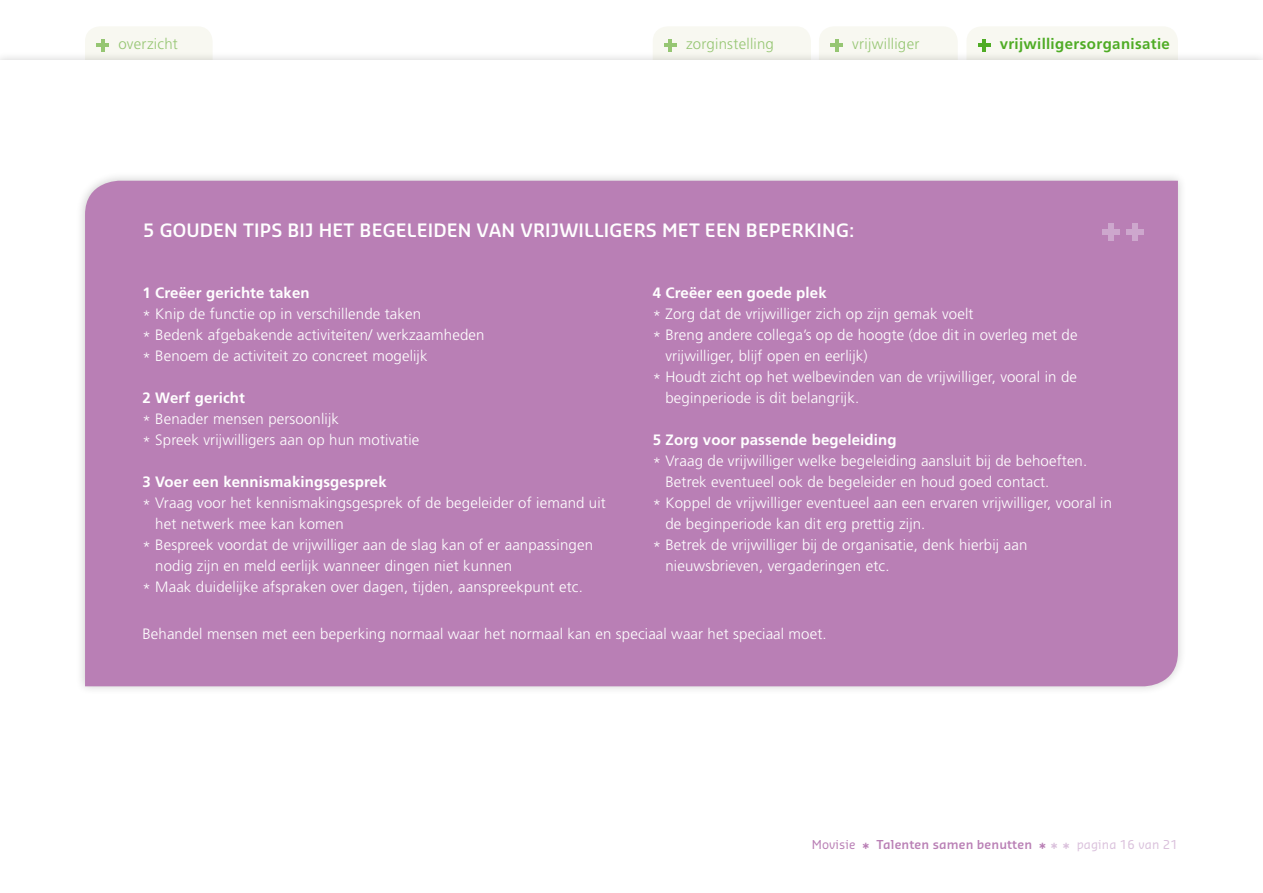
<style>
.page{position:relative;width:1263px;height:893px;background:#fff}
.page>*{position:absolute;margin:0;border:0;box-sizing:border-box;transform-origin:0 0}
.t1{font:600 18px "Sansa";letter-spacing:.01em;color:#fff}
.t2{font:300 15px/21px "Frutiger";letter-spacing:.01em;color:#fff}
.t3{font:700 15px "Frutiger";letter-spacing:.01em;color:#fff}
.t4{font:300 15px "Frutiger";letter-spacing:.015em;color:#96c673}
.t5{font:700 15px "Frutiger";letter-spacing:.025em;color:#4fac25}
.t6{font:600 12px "Sansa";letter-spacing:.01em;color:#b97fb5}
.s1{font-weight:400}
.s2{font-size:15px}
.s3{font-size:15px;color:#dac1dc}
.s4{font-weight:400;color:#dac1dc}
</style>
<div class="page">
<div style="left:85px;top:27px;width:127px;height:23px;background:#f8f8f1"></div>
<hr style="left:101px;top:39px;width:4px;height:12px;background:#96c673">
<hr style="left:96px;top:43px;width:13px;height:4px;background:#96c673">
<div style="left:967px;top:27px;width:211px;height:23px;background:#f8f8f1"></div>
<hr style="left:982px;top:39px;width:4px;height:12px;background:#4fac25">
<hr style="left:978px;top:43px;width:12px;height:4px;background:#4fac25">
<div style="left:819px;top:27px;width:139px;height:23px;background:#f8f8f1"></div>
<hr style="left:830px;top:43px;width:13px;height:4px;background:#96c673">
<div style="left:653px;top:27px;width:158px;height:23px;background:#f8f8f1"></div>
<hr style="left:668px;top:39px;width:4px;height:12px;background:#96c673">
<hr style="left:664px;top:43px;width:13px;height:4px;background:#96c673">
<div style="left:75px;top:171px;width:1112px;height:525px;background:#000;opacity:.2"></div>
<div style="left:85px;top:181px;width:1093px;height:505px;background:#b97fb5"></div>
<div style="left:1133px;top:223px;width:5px;height:17px;background:#cda7cd"></div>
<div style="left:1127px;top:229px;width:17px;height:5px;background:#cda7cd"></div>
<div style="left:1108px;top:223px;width:5px;height:17px;background:#cda7cd"></div>
<div style="left:1102px;top:229px;width:17px;height:5px;background:#cda7cd"></div>
<p class="t4" style="left:118px;top:36px;width:61px">overzicht</p>
<p class="t4" style="left:686px;top:36px;width:89px">zorginstelling</p>
<p class="t4" style="left:852px;top:36px;width:69px">vrijwilliger</p>
<p class="t5" style="left:1000px;top:35px;width:172px">vrijwilligersorganisatie</p>
<p class="t1" style="left:143px;top:219px;width:713px">5 GOUDEN TIPS BIJ HET BEGELEIDEN VAN VRIJWILLIGERS MET EEN BEPERKING:</p>
<p class="t3" style="left:142px;top:283px;width:169px">1 Creëer gerichte taken</p>
<p class="t2" style="left:142px;top:303px;width:344px">* Knip de functie op in verschillende taken<br>* Bedenk afgebakende activiteiten/ werkzaamheden * Benoem de activiteit zo concreet mogelijk</p>
<p class="t3" style="left:142px;top:388px;width:104px">2 Werf gericht</p>
<p class="t2" style="left:142px;top:408px;width:278px">* Benader mensen persoonlijk<br>* Spreek vrijwilligers aan op hun motivatie</p>
<p class="t3" style="left:142px;top:472px;width:246px">3 Voer een kennismakingsgesprek</p>
<p class="t2" style="left:142px;top:492px;width:465px">* Vraag voor het kennismakingsgesprek of de begeleider of iemand uit</p>
<p class="t2" style="left:155px;top:513px;width:190px">het netwerk mee kan komen</p>
<p class="t2" style="left:142px;top:534px;width:452px">* Bespreek voordat de vrijwilliger aan de slag kan of er aanpassingen</p>
<p class="t2" style="left:155px;top:555px;width:359px">nodig zijn en meld eerlijk wanneer dingen niet kunnen</p>
<p class="t2" style="left:142px;top:576px;width:442px">* Maak duidelijke afspraken over dagen, tijden, aanspreekpunt etc.</p>
<p class="t3" style="left:653px;top:283px;width:175px">4 Creëer een goede plek</p>
<p class="t2" style="left:653px;top:303px;width:322px">* Zorg dat de vrijwilliger zich op zijn gemak voelt</p>
<p class="t2" style="left:653px;top:324px;width:426px">* Breng andere collega’s op de hoogte (doe dit in overleg met de</p>
<p class="t2" style="left:665px;top:345px;width:204px">vrijwilliger, blijf open en eerlijk)</p>
<p class="t2" style="left:653px;top:366px;width:426px">* Houdt zicht op het welbevinden van de vrijwilliger, vooral in de</p>
<p class="t2" style="left:665px;top:387px;width:195px">beginperiode is dit belangrijk.</p>
<p class="t3" style="left:653px;top:430px;width:245px">5 Zorg voor passende begeleiding</p>
<p class="t2" style="left:653px;top:450px;width:436px">* Vraag de vrijwilliger welke begeleiding aansluit bij de behoeften.</p>
<p class="t2" style="left:665px;top:471px;width:385px">Betrek eventueel ook de begeleider en houd goed contact.</p>
<p class="t2" style="left:653px;top:492px;width:461px">* Koppel de vrijwilliger eventueel aan een ervaren vrijwilliger, vooral in</p>
<p class="t2" style="left:665px;top:513px;width:261px">de beginperiode kan dit erg prettig zijn.</p>
<p class="t2" style="left:653px;top:534px;width:376px">* Betrek de vrijwilliger bij de organisatie, denk hierbij aan</p>
<p class="t2" style="left:665px;top:555px;width:225px">nieuwsbrieven, vergaderingen etc.</p>
<p class="t2" style="left:142px;top:623px;width:686px">Behandel mensen met een beperking normaal waar het normaal kan en speciaal waar het speciaal moet.</p>
<p class="t6" style="left:812px;top:837px;width:368px"><span class="s1">Movisie</span> <span class="s2">*</span> Talenten samen benutten <span class="s2">*</span> <span class="s3">* *</span> <span class="s4">pagina 16 van 21</span></p>
</div>
